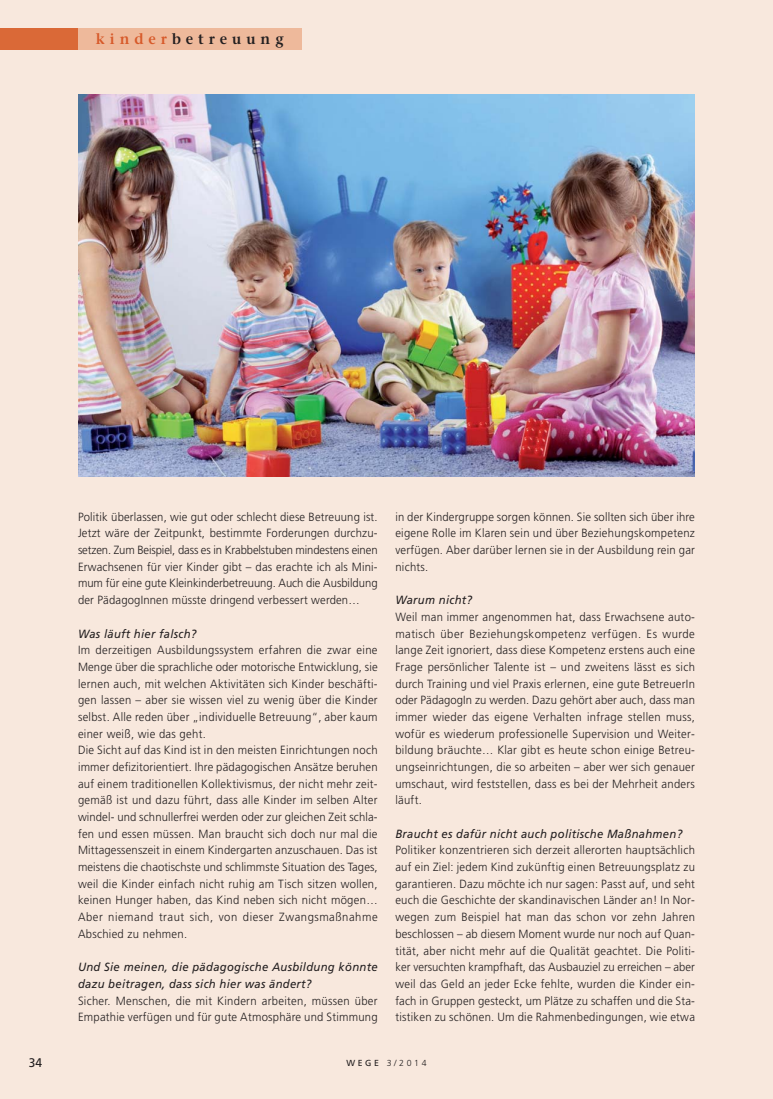
<style>
.page{position:relative;width:773px;height:1099px;background:#fff}
.page>*{position:absolute;margin:0;border:0;box-sizing:border-box;transform-origin:0 0}
.t1{font:600 15px "Stone Serif Std";letter-spacing:.35em;color:#231f20;scale:.95 1}
.t2{font:12.5px "Frutiger";color:#231f20;scale:.95 1}
.t3{font:300 11.88px/16.6px "Frutiger";letter-spacing:.025em;color:#231f20;text-align:justify;scale:.95 1}
.t4{font:italic 11.88px/16.6px "Frutiger";letter-spacing:.025em;color:#231f20;scale:.95 1}
.t5{font:300 8.75px "Frutiger";color:#231f20}
.s1{color:#d75929}
.s2{font-weight:400}
</style>
<div class="page">
<div style="left:0;top:0;width:772px;height:1098px;background:#f8e8dd"></div>
<div style="left:0;top:28px;width:301px;height:22px;background:#da6937"></div>
<div style="left:78px;top:28px;width:223px;height:22px;background:#eeb99b"></div>
<img style="left:78px;top:95px;width:616px;height:381px">
<p class="t1" style="left:96px;top:32px;width:199px"><span class="s1">kinder</span>betreuung</p>
<p class="t3" style="left:78px;top:509px;width:317px">Politik überlassen, wie gut oder schlecht diese Betreuung ist.<br>Jetzt wäre der Zeitpunkt, bestimmte Forderungen durchzu&shy;setzen. Zum Beispiel, dass es in Krabbelstuben mindestens einen Erwachsenen für vier Kinder gibt – das erachte ich als Mini&shy;mum für eine gute Kleinkinderbetreuung. Auch die Ausbildung der PädagogInnen müsste dringend verbessert werden…</p>
<p class="t4" style="left:78px;top:626px;width:126px">Was läuft hier falsch?</p>
<p class="t3" style="left:78px;top:642px;width:317px;text-align:left">Im derzeitigen Ausbildungssystem erfahren die zwar eine Menge über die sprachliche oder motorische Entwicklung, sie lernen auch, mit welchen Aktivitäten sich Kinder beschäfti&shy;gen lassen – aber sie wissen viel zu wenig über die Kinder selbst. Alle reden über „individuelle Betreuung“, aber kaum einer weiß, wie das geht.<br>Die Sicht auf das Kind ist in den meisten Einrichtungen noch immer defizitorientiert. Ihre pädagogischen Ansätze beruhen auf einem traditionellen Kollektivismus, der nicht mehr zeit&shy;gemäß ist und dazu führt, dass alle Kinder im selben Alter windel- und schnullerfrei werden oder zur gleichen Zeit schla&shy;fen und essen müssen. Man braucht sich doch nur mal die Mittagessenszeit in einem Kindergarten anzuschauen. Das ist meistens die chaotischste und schlimmste Situation des Tages, weil die Kinder einfach nicht ruhig am Tisch sitzen wollen, keinen Hunger haben, das Kind neben sich nicht mögen… Aber niemand traut sich, von dieser Zwangsmaßnahme Abschied zu nehmen.</p>
<p class="t4" style="left:78px;top:959px;width:317px">Und Sie meinen, die pädagogische Ausbildung könnte dazu beitragen, dass sich hier was ändert?</p>
<p class="t3" style="left:78px;top:993px;width:317px">Sicher. Menschen, die mit Kindern arbeiten, müssen über<br>Empathie verfügen und für gute Atmosphäre und Stimmung</p>
<p class="t3" style="left:395px;top:509px;width:317px">in der Kindergruppe sorgen können. Sie sollten sich über ihre eigene Rolle im Klaren sein und über Beziehungskompetenz verfügen. Aber darüber lernen sie in der Ausbildung rein gar nichts.</p>
<p class="t4" style="left:395px;top:592px;width:82px">Warum nicht?</p>
<p class="t3" style="left:395px;top:609px;width:317px">Weil man immer angenommen hat, dass Erwachsene auto&shy;matisch über Beziehungskompetenz verfügen. Es wurde lange Zeit ignoriert, dass diese Kompetenz erstens auch eine Frage persönlicher Talente ist – und zweitens lässt es sich durch Training und viel Praxis erlernen, eine gute BetreuerIn oder PädagogIn zu werden. Dazu gehört aber auch, dass man immer wieder das eigene Verhalten infrage stellen muss, wofür es wiederum professionelle Supervision und Weiter&shy;bildung bräuchte… Klar gibt es heute schon einige Betreu&shy;ungseinrichtungen, die so arbeiten – aber wer sich genauer umschaut, wird feststellen, dass es bei der Mehrheit anders läuft.</p>
<p class="t4" style="left:395px;top:826px;width:303px">Braucht es dafür nicht auch politische Maßnahmen?</p>
<p class="t3" style="left:395px;top:842px;width:317px">Politiker konzentrieren sich derzeit allerorten hauptsächlich auf ein Ziel: jedem Kind zukünftig einen Betreuungsplatz zu garantieren. Dazu möchte ich nur sagen: Passt auf, und seht euch die Geschichte der skandinavischen Länder an! In Nor&shy;wegen zum Beispiel hat man das schon vor zehn Jahren beschlossen – ab diesem Moment wurde nur noch auf Quan&shy;tität, aber nicht mehr auf die Qualität geachtet. Die Politi&shy;ker versuchten krampfhaft, das Ausbauziel zu erreichen – aber weil das Geld an jeder Ecke fehlte, wurden die Kinder ein&shy;fach in Gruppen gesteckt, um Plätze zu schaffen und die Sta&shy;tistiken zu schönen. Um die Rahmenbedingungen, wie etwa</p>
<p class="t2" style="left:29px;top:1057px;width:16px">34</p>
<p class="t5" style="left:346px;top:1059px;width:82px"><span class="s2">WEGE</span> 3/2014</p>
</div>
